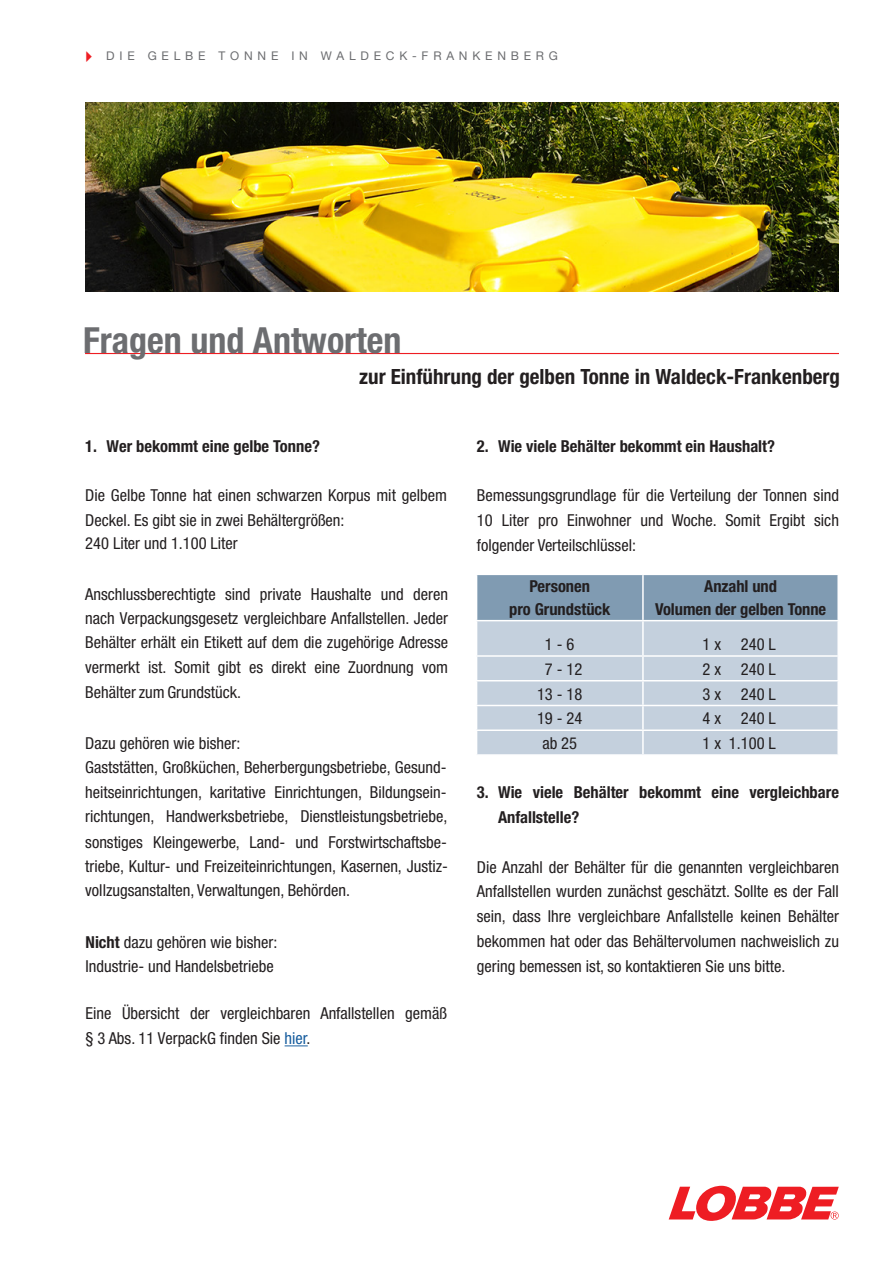
<style>
.page{position:relative;width:893px;height:1263px;background:#fff}
.page>*{position:absolute;margin:0;border:0;box-sizing:border-box;transform-origin:0 0}
.t1{font:700 condensed 36px "Helvetica Neue LT Std";color:#6c6d70}
.t2{font:700 condensed 21px "Helvetica Neue LT Std";color:#231f20}
.Vertriebsunterlagen{font:condensed 16.5px/24.8px "Helvetica Neue LT Std";color:#231f20}
.Vertriebsunterlagen-2{font:700 condensed 16.5px/24.8px "Helvetica Neue LT Std";color:#231f20}
.t3{font:12px "Helvetica Neue LT Std";letter-spacing:.4em;color:#6c6d70}
.s1{font-weight:700}
.s2{color:#175d9e}
</style>
<div class="page">
<svg style="left:669px;top:1186px;width:170px;height:35px"></svg>
<hr style="left:85px;top:353px;width:754px;height:1px;background:#ee1d23">
<img style="left:85px;top:102px;width:754px;height:189px">
<div style="left:477px;top:575px;width:360px;height:45px;background:#809bb2"></div>
<div style="left:477px;top:621px;width:360px;height:133px;background:#c4d0dd"></div>
<hr style="left:642px;top:575px;width:2px;height:45px;background:#fff">
<hr style="left:642px;top:621px;width:2px;height:34px;background:#fff">
<hr style="left:476px;top:655px;width:167px;height:2px;background:#fff">
<hr style="left:643px;top:655px;width:196px;height:2px;background:#fff">
<hr style="left:642px;top:657px;width:2px;height:23px;background:#fff">
<hr style="left:476px;top:680px;width:167px;height:1px;background:#fff">
<hr style="left:643px;top:680px;width:196px;height:1px;background:#fff">
<hr style="left:642px;top:681px;width:2px;height:24px;background:#fff">
<hr style="left:476px;top:705px;width:167px;height:1px;background:#fff">
<hr style="left:643px;top:705px;width:196px;height:1px;background:#fff">
<hr style="left:642px;top:706px;width:2px;height:23px;background:#fff">
<hr style="left:476px;top:729px;width:167px;height:2px;background:#fff">
<hr style="left:643px;top:729px;width:196px;height:2px;background:#fff">
<hr style="left:642px;top:731px;width:2px;height:23px;background:#fff">
<svg style="left:285px;top:1045px;width:23px;height:1px"></svg>
<p class="t3" style="left:106px;top:49px;width:453px">DIE GELBE TONNE IN WALDECK-FRANKENBERG</p>
<p class="t1" style="left:83px;top:318px;width:320px">Fragen und Antworten</p>
<p class="t2" style="left:359px;top:364px;width:482px">zur Einführung der gelben Tonne in Waldeck-Frankenberg</p>
<p class="Vertriebsunterlagen-2" style="left:85px;top:433px;width:236px">1. Wer bekommt eine gelbe Tonne?</p>
<p class="Vertriebsunterlagen" style="left:85px;top:483px;width:363px;line-height:24.2px">Die Gelbe Tonne hat einen schwarzen Korpus mit gelbem<br>Deckel. Es gibt sie in zwei Behältergrößen:<br>240 Liter und 1.100 Liter</p>
<p class="Vertriebsunterlagen" style="left:85px;top:582px;width:364px;text-align:justify">Anschlussberechtigte sind private Haushalte und deren nach Verpackungsgesetz vergleichbare Anfallstellen. Jeder Behälter erhält ein Etikett auf dem die zugehörige Adresse vermerkt ist. Somit gibt es direkt eine Zuordnung vom Behälter zum Grundstück.</p>
<p class="Vertriebsunterlagen" style="left:85px;top:730px;width:364px;line-height:24.3px">Dazu gehören wie bisher:<br>Gaststätten, Großküchen, Beherbergungsbetriebe, Gesund&shy;heitseinrichtungen, karitative Einrichtungen, Bildungsein&shy;richtungen, Handwerksbetriebe, Dienstleistungsbetriebe,</p>
<p class="Vertriebsunterlagen" style="left:85px;top:830px;width:364px;line-height:24.2px;text-align:justify">sonstiges Kleingewerbe, Land- und Forstwirtschaftsbe&shy;triebe, Kultur- und Freizeiteinrichtungen, Kasernen, Justiz&shy;vollzugsanstalten, Verwaltungen, Behörden.</p>
<p class="Vertriebsunterlagen" style="left:86px;top:929px;width:193px"><span class="s1">Nicht</span> dazu gehören wie bisher:<br>Industrie- und Handelsbetriebe</p>
<p class="Vertriebsunterlagen" style="left:86px;top:1000px;width:363px">Eine Übersicht der vergleichbaren Anfallstellen gemäß § 3 Abs. 11 VerpackG finden Sie <span class="s2">hier</span>.</p>
<p class="Vertriebsunterlagen-2" style="left:477px;top:433px;width:300px">2. Wie viele Behälter bekommt ein Haushalt?</p>
<p class="Vertriebsunterlagen" style="left:477px;top:483px;width:364px;text-align:justify">Bemessungsgrundlage für die Verteilung der Tonnen sind 10 Liter pro Einwohner und Woche. Somit Ergibt sich folgender Verteilschlüssel:</p>
<p class="Vertriebsunterlagen-2" style="left:529px;top:574px;width:62px">Personen</p>
<p class="Vertriebsunterlagen-2" style="left:509px;top:596px;width:103px">pro Grundstück</p>
<p class="Vertriebsunterlagen-2" style="left:704px;top:574px;width:74px">Anzahl und</p>
<p class="Vertriebsunterlagen-2" style="left:655px;top:596px;width:173px">Volumen der gelben Tonne</p>
<p class="Vertriebsunterlagen" style="left:747px;top:607px;width:89px">2 x 240-l GMT</p>
<p class="Vertriebsunterlagen" style="left:545px;top:632px;width:31px">1 - 6</p>
<p class="Vertriebsunterlagen" style="left:702px;top:632px;width:75px">1 x 240 L</p>
<p class="Vertriebsunterlagen" style="left:545px;top:656px;width:39px">7 - 12</p>
<p class="Vertriebsunterlagen" style="left:702px;top:656px;width:75px">2 x 240 L</p>
<p class="Vertriebsunterlagen" style="left:537px;top:681px;width:47px">13 - 18</p>
<p class="Vertriebsunterlagen" style="left:702px;top:681px;width:75px">3 x 240 L</p>
<p class="Vertriebsunterlagen" style="left:537px;top:706px;width:47px">19 - 24</p>
<p class="Vertriebsunterlagen" style="left:702px;top:706px;width:75px">4 x 240 L</p>
<p class="Vertriebsunterlagen" style="left:542px;top:731px;width:36px">ab 25</p>
<p class="Vertriebsunterlagen" style="left:702px;top:731px;width:75px">1 x 1.100 L</p>
<p class="Vertriebsunterlagen-2" style="left:498px;top:780px;width:342px;text-indent:-21px">3. Wie viele Behälter bekommt eine vergleichbare<br>Anfallstelle?</p>
<p class="Vertriebsunterlagen" style="left:477px;top:854px;width:364px;text-align:justify">Die Anzahl der Behälter für die genannten vergleichbaren Anfallstellen wurden zunächst geschätzt. Sollte es der Fall sein, dass Ihre vergleichbare Anfallstelle keinen Behälter bekommen hat oder das Behältervolumen nachweislich zu gering bemessen ist, so kontaktieren Sie uns bitte.</p>
</div>
